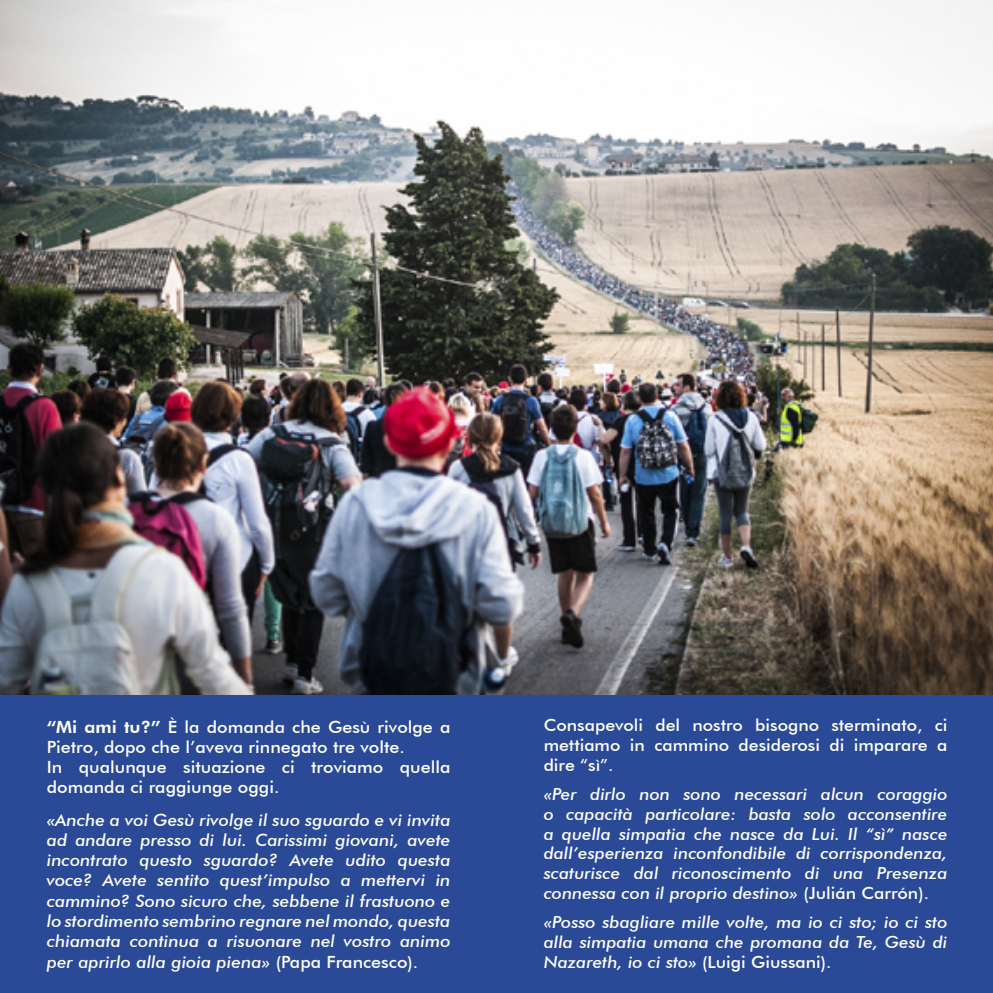
<style>
.page{position:relative;width:993px;height:993px;background:#fff}
.page>*{position:absolute;margin:0;border:0;box-sizing:border-box;transform-origin:0 0}
.t1{font:italic 500 16.8px/20.3px "Futura BT";color:#fff;text-align:justify;scale:1.06 1}
.t2{font:500 16.8px/20.1px "Futura BT";color:#fff;scale:1.06 1}
.t3{font:italic 500 16.62px/19.9px "Futura BT";color:#fff;text-align:justify;scale:1.06 1}
.t4{font:500 16.62px/19.9px "Futura BT";color:#fff;text-align:justify;scale:1.06 1}
.s1{font-weight:800}
.s2{font-style:normal}
</style>
<div class="page">
<img style="left:0;top:0;width:992px;height:694px">
<div style="left:0;top:694px;width:992px;height:298px;background:#2a4997"></div>
<p class="t2" style="left:47px;top:716px;width:382px"><span class="s1">“Mi ami tu?”</span> È la domanda che Gesù rivolge a Pietro, dopo che l’aveva rinnegato tre volte.<br>In qualunque situazione ci troviamo quella domanda ci raggiunge oggi.</p>
<p class="t1" style="left:47px;top:809px;width:382px">«Anche a voi Gesù rivolge il suo sguardo e vi invita ad andare presso di lui. Carissimi giovani, avete incontrato questo sguardo? Avete udito questa voce? Avete sentito quest’impulso a mettervi in cammino? Sono sicuro che, sebbene il frastuono e lo stordimento sembrino regnare nel mondo, questa chiamata continua a risuonare nel vostro animo per aprirlo alla gioia piena» <span class="s2">(Papa Francesco).</span></p>
<p class="t4" style="left:543px;top:715px;width:382px">Consapevoli del nostro bisogno sterminato, ci mettiamo in cammino desiderosi di imparare a dire “sì”.</p>
<p class="t3" style="left:543px;top:783px;width:382px">«Per dirlo non sono necessari alcun coraggio o capacità particolare: basta solo acconsentire a quella simpatia che nasce da Lui. Il “sì” nasce dall’esperienza inconfondibile di corrispondenza, scaturisce dal riconoscimento di una Presenza connessa con il proprio destino» <span class="s2">(Julián Carrón).</span></p>
<p class="t3" style="left:543px;top:911px;width:382px">«Posso sbagliare mille volte, ma io ci sto; io ci sto alla simpatia umana che promana da Te, Gesù di Nazareth, io ci sto» <span class="s2">(Luigi Giussani).</span></p>
</div>
